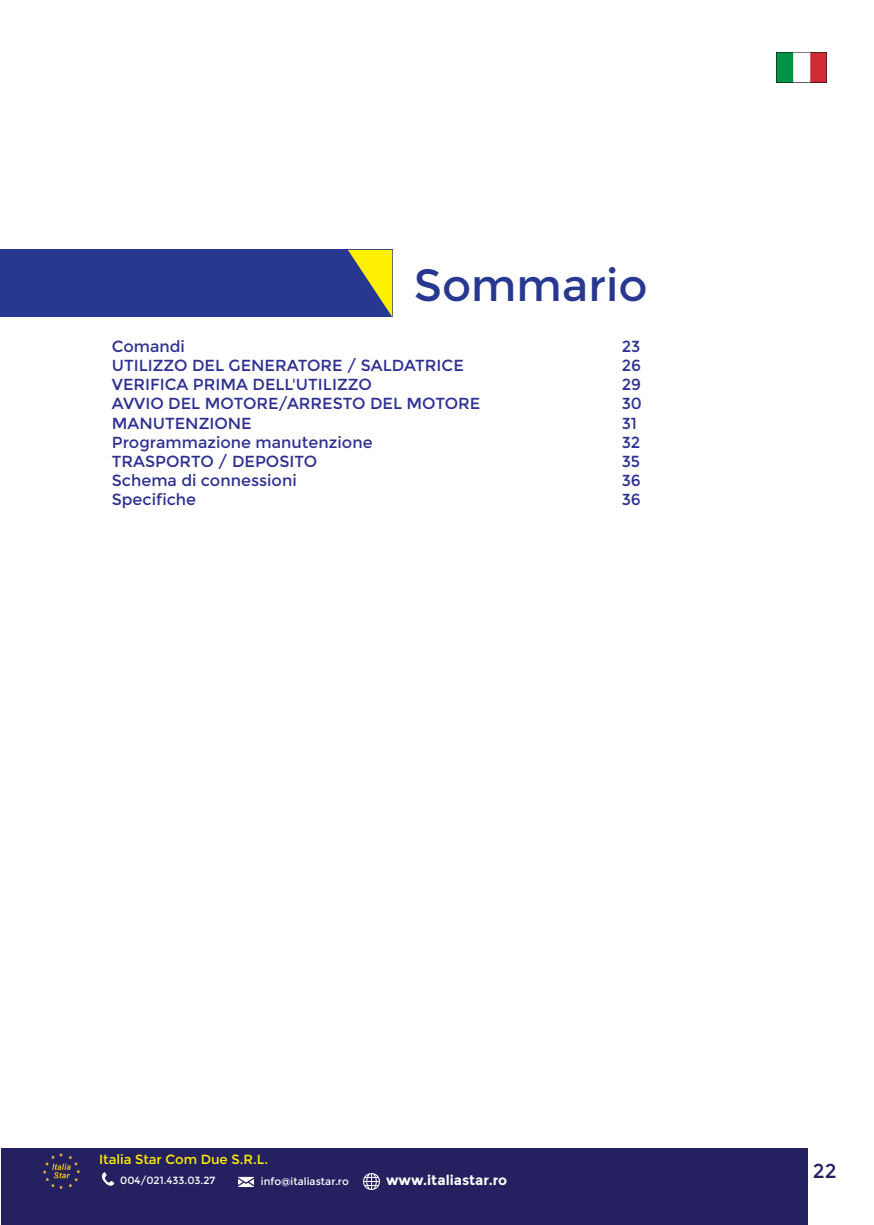
<style>
.page{position:relative;width:874px;height:1225px;background:#fff}
.page>*{position:absolute;margin:0;border:0;box-sizing:border-box;transform-origin:0 0}
.t1{font:44.8px "Montserrat";color:#283890}
.t2{font:20px "Montserrat";color:#252161}
.t3{font:16px "Montserrat";color:#2e3092}
.t4{font:700 13.8px "Montserrat";color:#fff}
.t5{font:13.2px "Montserrat";color:#fff101}
.t6{font:10.4px "Montserrat";color:#fff}
</style>
<div class="page">
<div style="left:0;top:250px;width:392px;height:67px;background:#283890"></div>
<svg style="left:348px;top:250px;width:44px;height:67px"></svg>
<div style="left:1px;top:1149px;width:806px;height:76px;background:#252161"></div>
<img style="left:44px;top:1153px;width:36px;height:35px">
<svg style="left:101px;top:1172px;width:13px;height:13px"></svg>
<img style="left:238px;top:1176px;width:16px;height:11px">
<img style="left:363px;top:1173px;width:16px;height:16px">
<img style="left:776px;top:52px;width:50px;height:30px">
<h1 class="t1" style="left:413px;top:259px;width:235px">Sommario</h1>
<p class="t3" style="left:112px;top:337px;width:75px">Comandi</p>
<p class="t3" style="left:621px;top:337px;width:20px">23</p>
<p class="t3" style="left:112px;top:356px;width:353px">UTILIZZO DEL GENERATORE / SALDATRICE</p>
<p class="t3" style="left:621px;top:356px;width:21px">26</p>
<p class="t3" style="left:112px;top:375px;width:261px">VERIFICA PRIMA DELL'UTILIZZO</p>
<p class="t3" style="left:621px;top:375px;width:21px">29</p>
<p class="t3" style="left:112px;top:394px;width:370px">AVVIO DEL MOTORE/ARRESTO DEL MOTORE</p>
<p class="t3" style="left:621px;top:394px;width:22px">30</p>
<p class="t3" style="left:112px;top:413px;width:141px">MANUTENZIONE</p>
<p class="t3" style="left:621px;top:413px;width:17px">31</p>
<p class="t3" style="left:112px;top:433px;width:262px">Programmazione manutenzione</p>
<p class="t3" style="left:621px;top:433px;width:20px">32</p>
<p class="t3" style="left:112px;top:452px;width:207px">TRASPORTO / DEPOSITO</p>
<p class="t3" style="left:621px;top:452px;width:20px">35</p>
<p class="t3" style="left:112px;top:471px;width:186px">Schema di connessioni</p>
<p class="t3" style="left:621px;top:471px;width:21px">36</p>
<p class="t3" style="left:112px;top:490px;width:86px">Specifiche</p>
<p class="t3" style="left:621px;top:490px;width:21px">36</p>
<p class="t5" style="left:99px;top:1152px;width:170px">Italia Star Com Due S.R.L.</p>
<p class="t6" style="left:120px;top:1174px;width:97px">004/021.433.03.27</p>
<p class="t6" style="left:261px;top:1175px;width:89px">info@italiastar.ro</p>
<p class="t4" style="left:386px;top:1171px;width:123px">www.italiastar.ro</p>
<p class="t2" style="left:812px;top:1159px;width:25px">22</p>
</div>
